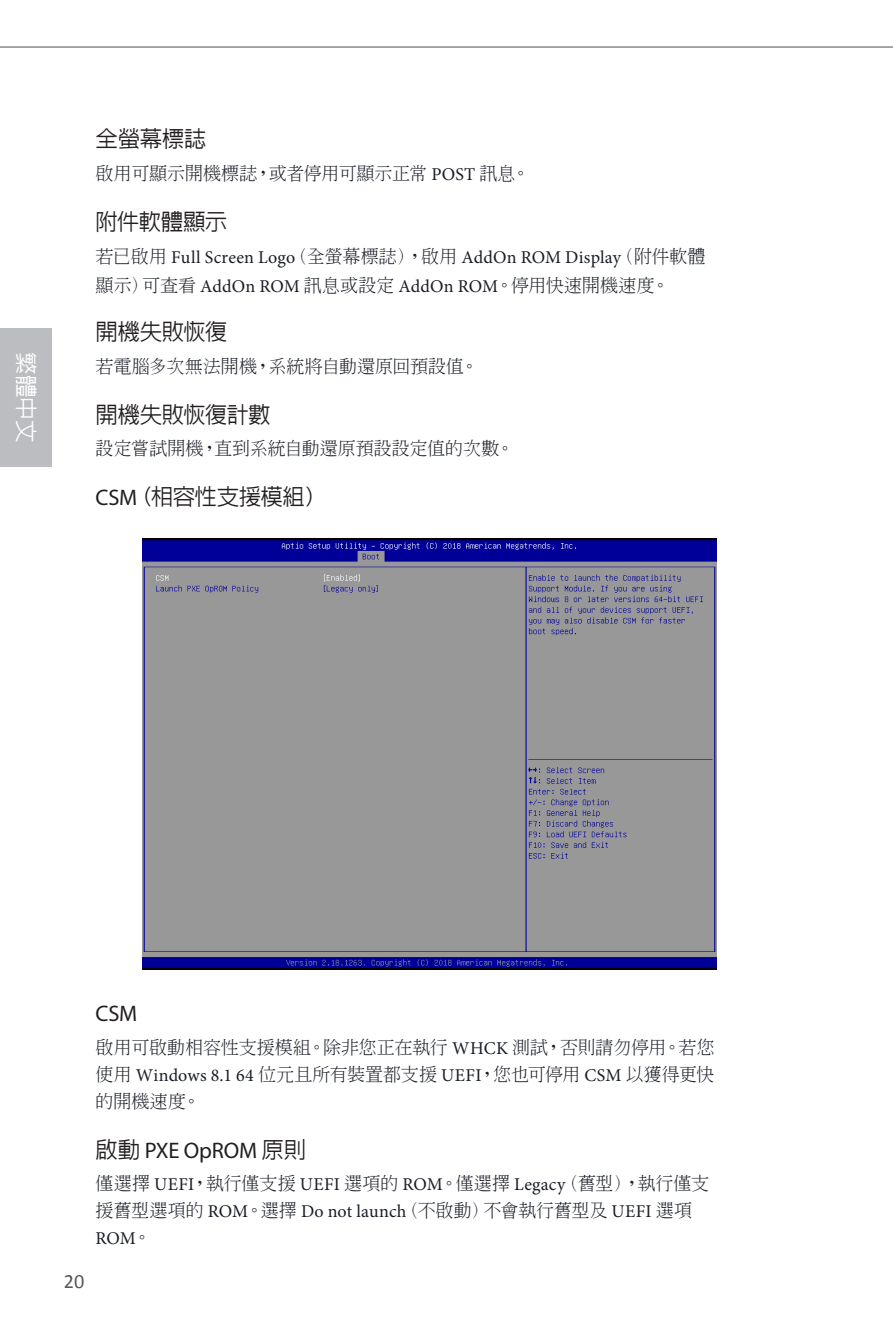
<style>
.page{position:relative;width:893px;height:1340px;background:#fff}
.page>*{position:absolute;margin:0;border:0;box-sizing:border-box;transform-origin:0 0}
.副標{font:500 22.5px "AR Hei B5 HK";letter-spacing:-.025em;color:#231f20}
.副標-2{font:22.5px "Myriad Pro";letter-spacing:-.01em;color:#231f20}
.t1{font:500 22.5px "AR Hei B5 HK";color:#fff}
.t2{font:20.25px "Calibri";color:#57585a}
.內文{font:300 18px/27px "ARPL Ming U20";letter-spacing:-.005em;color:#191d27;text-align:justify}
.內文-2{font:18px/29.2px "Minion Pro";letter-spacing:.01em;color:#191d27}
.s1{font-family:"Minion Pro";font-weight:400}
.s2{font-family:"ARPL Ming U20";font-weight:300}
.s3{font-family:"Myriad Pro";font-weight:400}
.s4{font-family:"AR Hei B5 HK";font-weight:500}
</style>
<div class="page">
<div style="left:0;top:328px;width:51px;height:139px;background:#bcbdc0"></div>
<hr style="left:0;top:46px;width:893px;height:2px;background:#939598">
<img style="left:143px;top:538px;width:574px;height:431px">
<p class="t1" style="left:37px;top:352px;width:91px;rotate:90deg">繁體中文</p>
<p class="副標" style="left:96px;top:128px;width:112px">全螢幕標誌</p>
<p class="內文" style="left:96px;top:160px;width:436px">啟用可顯示開機標誌，或者停用可顯示正常 <span class="s1">POST</span> 訊息。</p>
<p class="副標" style="left:96px;top:210px;width:133px">附件軟體顯示</p>
<p class="內文-2" style="left:96px;top:242px;width:611px"><span class="s2">若已啟用</span> Full Screen Logo<span class="s2">（全螢幕標誌），啟用</span> AddOn ROM Display<span class="s2">（附件軟體顯示）可查看</span> AddOn ROM <span class="s2">訊息或設定</span> AddOn ROM<span class="s2">。停用快速開機速度。</span></p>
<p class="副標" style="left:96px;top:320px;width:133px">開機失敗恢復</p>
<p class="內文" style="left:96px;top:352px;width:384px">若電腦多次無法開機，系統將自動還原回預設值。</p>
<p class="副標" style="left:96px;top:403px;width:177px">開機失敗恢復計數</p>
<p class="內文" style="left:96px;top:435px;width:420px">設定嘗試開機，直到系統自動還原預設設定值的次數。</p>
<p class="副標" style="left:96px;top:485px;width:233px"><span class="s3">CSM</span>（相容性支援模組）</p>
<p class="t2" style="left:64px;top:1268px;width:22px">20</p>
<p class="副標-2" style="left:96px;top:999px;width:43px">CSM</p>
<p class="內文" style="left:96px;top:1033px;width:620px">啟用可啟動相容性支援模組。除非您正在執行 <span class="s1">WHCK</span> 測試，否則請勿停用。若您使用 <span class="s1">Windows 8.1 64</span> 位元且所有裝置都支援 <span class="s1">UEFI</span>，您也可停用 <span class="s1">CSM</span> 以獲得更快的開機速度。</p>
<p class="副標-2" style="left:96px;top:1136px;width:212px"><span class="s4">啟動</span> PXE OpROM <span class="s4">原則</span></p>
<p class="內文" style="left:96px;top:1169px;width:615px;text-align:left">僅選擇 <span class="s1">UEFI</span>，執行僅支援 <span class="s1">UEFI</span> 選項的 <span class="s1">ROM</span>。僅選擇 <span class="s1">Legacy</span>（舊型），執行僅支援舊型選項的 <span class="s1">ROM</span>。選擇 <span class="s1">Do not launch</span>（不啟動）不會執行舊型及 <span class="s1">UEFI</span> 選項<br><span class="s1">ROM</span>。</p>
</div>
